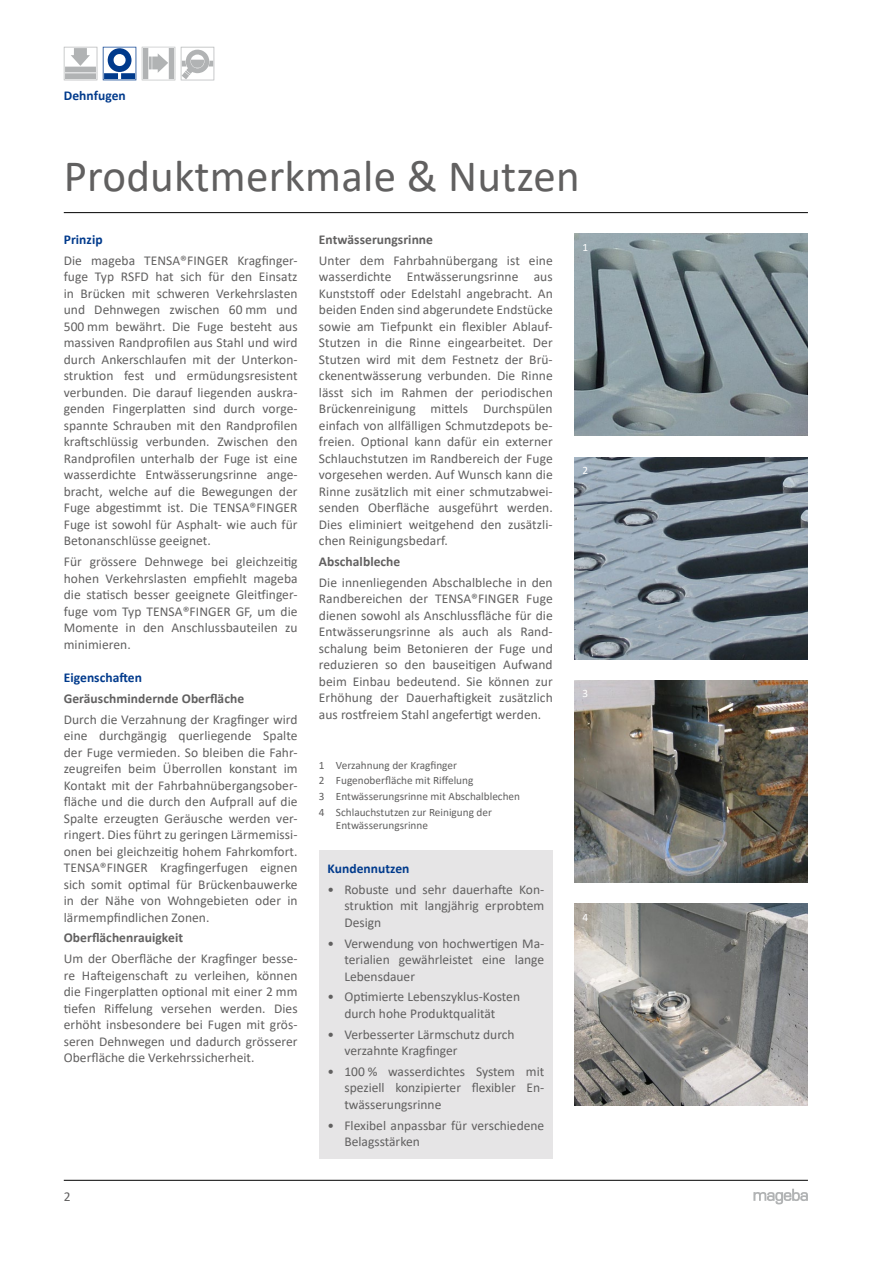
<style>
.page{position:relative;width:893px;height:1263px;background:#fff}
.page>*{position:absolute;margin:0;border:0;box-sizing:border-box;transform-origin:0 0}
.t1{font:45px "Calibri";letter-spacing:.005em;color:#616060}
.t2{font:13.5px/16.5px "Calibri";color:#616060;text-align:justify}
.t3{font:700 13.5px "Calibri";letter-spacing:.005em;color:#616060}
.t4{font:700 13.5px "Calibri";letter-spacing:.005em;color:#003a8c}
.t5{font:11.25px/15.6px "Calibri";color:#616060}
.t6{font:11.25px "Calibri";color:#fff}
</style>
<div class="page">
<hr style="left:64px;top:1180px;width:744px;height:1px;background:#000">
<hr style="left:64px;top:212px;width:744px;height:1px;background:#000">
<svg style="left:103px;top:47px;width:33px;height:33px"></svg>
<svg style="left:64px;top:47px;width:33px;height:34px"></svg>
<svg style="left:142px;top:47px;width:33px;height:33px"></svg>
<svg style="left:181px;top:47px;width:34px;height:33px"></svg>
<svg style="left:182px;top:72px;width:7px;height:7px"></svg>
<svg style="left:753px;top:1189px;width:55px;height:15px"></svg>
<img style="left:574px;top:234px;width:234px;height:202px">
<img style="left:574px;top:904px;width:234px;height:202px">
<img style="left:574px;top:680px;width:234px;height:202px">
<img style="left:574px;top:457px;width:234px;height:202px">
<div style="left:319px;top:850px;width:234px;height:309px;background:#e6e5e6"></div>
<p class="t4" style="left:64px;top:86px;width:64px">Dehnfugen</p>
<h1 class="t1" style="left:64px;top:145px;width:518px">Produktmerkmale &amp; Nutzen</h1>
<p class="t4" style="left:64px;top:230px;width:40px">Prinzip</p>
<p class="t2" style="left:64px;top:252px;width:235px">Die mageba TENSA®FINGER Kragfinger&shy;fuge Typ RSFD hat sich für den Einsatz in Brücken mit schweren Verkehrslasten und Dehnwegen zwischen 60 mm und 500 mm bewährt. Die Fuge besteht aus massiven Randprofilen aus Stahl und wird durch Ankerschlaufen mit der Unterkon&shy;struktion fest und ermüdungsresistent verbunden. Die darauf liegenden auskra&shy;genden Fingerplatten sind durch vorge&shy;spannte Schrauben mit den Randprofilen kraftschlüssig verbunden. Zwischen den Randprofilen unterhalb der Fuge ist eine wasserdichte Entwässerungsrinne ange&shy;bracht, welche auf die Bewegungen der Fuge abgestimmt ist. Die TENSA®FINGER Fuge ist sowohl für Asphalt- wie auch für Betonanschlüsse geeignet.</p>
<p class="t2" style="left:64px;top:553px;width:235px">Für grössere Dehnwege bei gleichzeitig hohen Verkehrslasten empfiehlt mageba die statisch besser geeignete Gleitfinger&shy;fuge vom Typ TENSA®FINGER GF, um die Momente in den Anschlussbauteilen zu minimieren.</p>
<p class="t4" style="left:64px;top:668px;width:80px">Eigenschaften</p>
<p class="t3" style="left:64px;top:689px;width:182px">Geräuschmindernde Oberfläche</p>
<p class="t2" style="left:64px;top:710px;width:235px">Durch die Verzahnung der Kragfinger wird eine durchgängig querliegende Spalte der Fuge vermieden. So bleiben die Fahr&shy;zeugreifen beim Überrollen konstant im Kontakt mit der Fahrbahnübergangsober&shy;fläche und die durch den Aufprall auf die Spalte erzeugten Geräusche werden ver&shy;ringert. Dies führt zu geringen Lärmemissi&shy;onen bei gleichzeitig hohem Fahrkomfort.<br>TENSA®FINGER Kragfingerfugen eignen sich somit optimal für Brückenbauwerke in der Nähe von Wohngebieten oder in lärmempfindlichen Zonen.</p>
<p class="t3" style="left:64px;top:928px;width:121px">Oberflächenrauigkeit</p>
<p class="t2" style="left:64px;top:950px;width:235px">Um der Oberfläche der Kragfinger besse&shy;re Hafteigenschaft zu verleihen, können die Fingerplatten optional mit einer 2 mm tiefen Riffelung versehen werden. Dies erhöht insbesondere bei Fugen mit grös&shy;seren Dehnwegen und dadurch grösserer Oberfläche die Verkehrssicherheit.</p>
<p class="t2" style="left:64px;top:1188px;width:8px">2</p>
<p class="t3" style="left:319px;top:230px;width:116px">Entwässerungsrinne</p>
<p class="t2" style="left:319px;top:252px;width:235px">Unter dem Fahrbahnübergang ist eine wasserdichte Entwässerungsrinne aus Kunststoff oder Edelstahl angebracht. An beiden Enden sind abgerundete Endstücke sowie am Tiefpunkt ein flexibler Ablauf-Stutzen in die Rinne eingearbeitet. Der Stutzen wird mit dem Festnetz der Brü&shy;ckenentwässerung verbunden. Die Rinne lässt sich im Rahmen der periodischen Brückenreinigung mittels Durchspülen einfach von allfälligen Schmutzdepots be&shy;freien. Optional kann dafür ein externer Schlauchstutzen im Randbereich der Fuge vorgesehen werden. Auf Wunsch kann die Rinne zusätzlich mit einer schmutzabwei&shy;senden Oberfläche ausgeführt werden.<br>Dies eliminiert weitgehend den zusätzli&shy;chen Reinigungsbedarf.</p>
<p class="t3" style="left:319px;top:552px;width:83px">Abschalbleche</p>
<p class="t2" style="left:319px;top:574px;width:235px">Die innenliegenden Abschalbleche in den Randbereichen der TENSA®FINGER Fuge dienen sowohl als Anschlussfläche für die Entwässerungsrinne als auch als Rand&shy;schalung beim Betonieren der Fuge und reduzieren so den bauseitigen Aufwand beim Einbau bedeutend. Sie können zur Erhöhung der Dauerhaftigkeit zusätzlich aus rostfreiem Stahl angefertigt werden.</p>
<p class="t5" style="left:319px;top:757px;width:203px">1 Verzahnung der Kragfinger<br>2 Fugenoberfläche mit Riffelung<br>3 Entwässerungsrinne mit Abschalblechen 4 Schlauchstutzen zur Reinigung der</p>
<p class="t5" style="left:336px;top:817px;width:94px">Entwässerungsrinne</p>
<p class="t4" style="left:327px;top:859px;width:84px">Kundennutzen</p>
<p class="t2" style="left:344px;top:881px;width:201px;text-indent:-17px">• Robuste und sehr dauerhafte Kon&shy;struktion mit langjährig erprobtem Design</p>
<p class="t2" style="left:344px;top:935px;width:201px;text-indent:-17px">• Verwendung von hochwertigen Ma&shy;terialien gewährleistet eine lange Lebensdauer</p>
<p class="t2" style="left:327px;top:988px;width:194px;text-align:center">• Optimierte Lebenszyklus-Kosten durch hohe Produktqualität</p>
<p class="t2" style="left:344px;top:1025px;width:172px;text-indent:-17px">• Verbesserter Lärmschutz durch verzahnte Kragfinger</p>
<p class="t2" style="left:344px;top:1063px;width:201px;text-indent:-17px">• 100 % wasserdichtes System mit speziell konzipierter flexibler En&shy;twässerungsrinne</p>
<p class="t2" style="left:344px;top:1116px;width:201px;text-indent:-17px">• Flexibel anpassbar für verschiedene<br>Belagsstärken</p>
<p class="t6" style="left:583px;top:239px;width:7px">1</p>
<p class="t6" style="left:583px;top:462px;width:7px">2</p>
<p class="t6" style="left:583px;top:686px;width:7px">3</p>
<p class="t6" style="left:583px;top:909px;width:7px">4</p>
</div>
